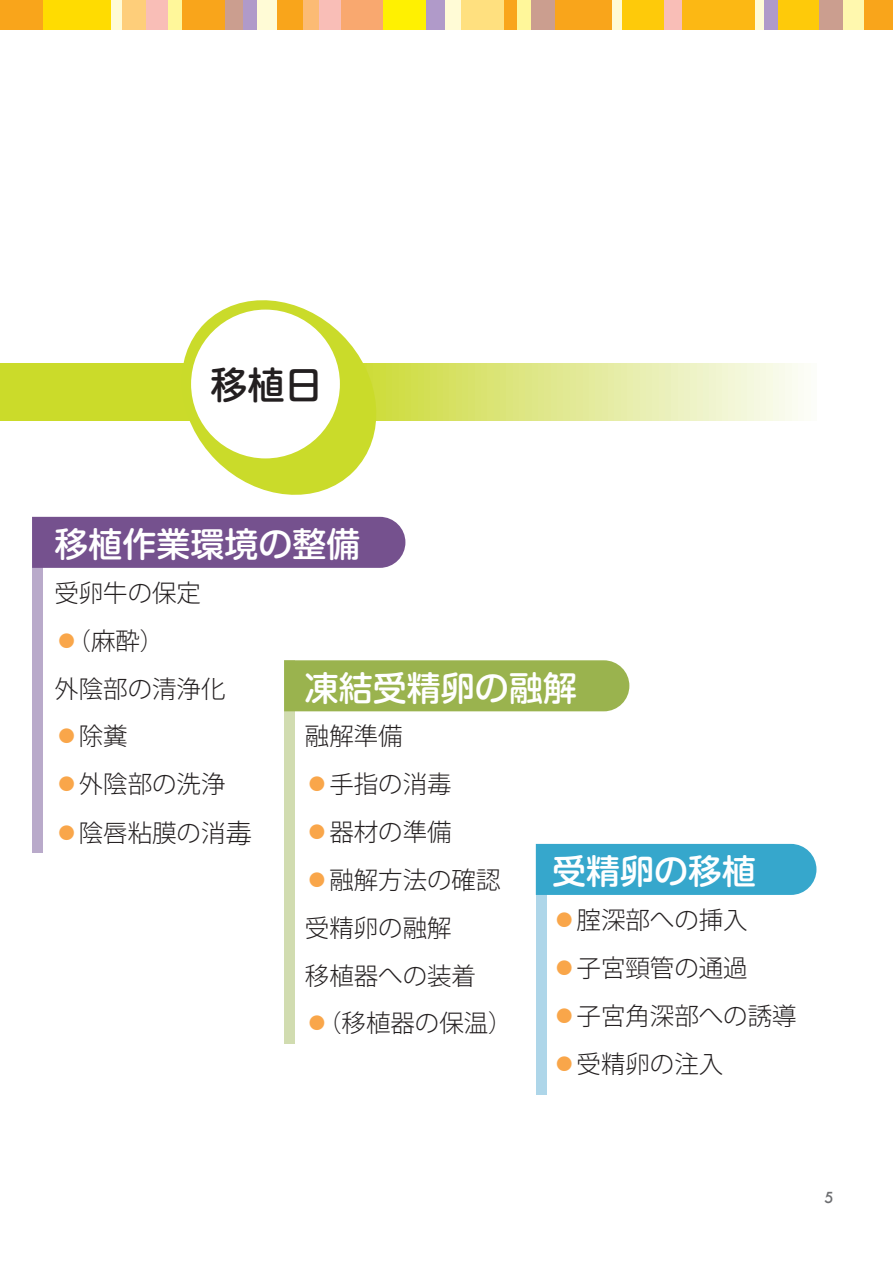
<style>
.page{position:relative;width:893px;height:1263px;background:#fff}
.page>*{position:absolute;margin:0;border:0;box-sizing:border-box;transform-origin:0 0}
.t1{font:37.2px "G Shin M Go Pro Medium 90 pv RKSJ H";color:#231f20}
.t2{font:34.05px "Shin M Go Pro Medium 90 pv RKSJ H";color:#fff}
.t3{font:24.45px/47.8px "Koz Go Pro Light 90 pv RKSJ H";color:#231f20}
.s1{color:#f9a64a}
.s2{font-size:26.55px}
</style>
<div class="page">
<div style="left:0;top:0;width:893px;height:30px;background:#fffbd6"></div>
<div style="left:863px;top:0;width:30px;height:30px;background:#f9a51b"></div>
<div style="left:682px;top:0;width:73px;height:30px;background:#fcb814"></div>
<div style="left:777px;top:0;width:43px;height:30px;background:#feca0a"></div>
<div style="left:622px;top:0;width:42px;height:30px;background:#feca0a"></div>
<div style="left:43px;top:0;width:68px;height:30px;background:#ffdc01"></div>
<div style="left:383px;top:0;width:43px;height:30px;background:#fff101"></div>
<div style="left:341px;top:0;width:42px;height:30px;background:#f9a86f"></div>
<div style="left:302px;top:0;width:17px;height:30px;background:#fcbb74"></div>
<div style="left:123px;top:0;width:23px;height:30px;background:#fece7a"></div>
<div style="left:462px;top:0;width:42px;height:30px;background:#ffe07f"></div>
<div style="left:168px;top:0;width:14px;height:30px;background:#fff79a"></div>
<div style="left:843px;top:0;width:20px;height:30px;background:#fff8ae"></div>
<div style="left:820px;top:0;width:23px;height:30px;background:#cb9e8f"></div>
<div style="left:220px;top:0;width:23px;height:30px;background:#cb9e8f"></div>
<div style="left:426px;top:0;width:18px;height:30px;background:#b09ac9"></div>
<div style="left:243px;top:0;width:13px;height:30px;background:#b09ac9"></div>
<div style="left:764px;top:0;width:13px;height:30px;background:#b09ac9"></div>
<div style="left:146px;top:0;width:22px;height:30px;background:#f9beb7"></div>
<div style="left:319px;top:0;width:22px;height:30px;background:#f9beb7"></div>
<div style="left:664px;top:0;width:18px;height:30px;background:#f9beb7"></div>
<div style="left:504px;top:0;width:108px;height:30px;background:#f9a51b"></div>
<div style="left:182px;top:0;width:43px;height:30px;background:#f9a51b"></div>
<div style="left:277px;top:0;width:25px;height:30px;background:#f9a51b"></div>
<div style="left:0;top:0;width:43px;height:30px;background:#f9a51b"></div>
<div style="left:517px;top:0;width:14px;height:30px;background:#fff79a"></div>
<div style="left:531px;top:0;width:23px;height:30px;background:#cb9e8f"></div>
<div style="left:32px;top:517px;width:11px;height:336px;background:#b9aaca"></div>
<div style="left:32px;top:517px;width:373px;height:51px;background:#75518e"></div>
<div style="left:284px;top:660px;width:11px;height:384px;background:#d1dcb0"></div>
<div style="left:284px;top:660px;width:345px;height:51px;background:#9ab34e"></div>
<div style="left:536px;top:844px;width:10px;height:250px;background:#aed6e9"></div>
<div style="left:536px;top:844px;width:280px;height:51px;background:#36a7cc"></div>
<svg style="left:0;top:364px;width:804px;height:56px;background:#dde67c"></svg>
<svg style="left:170px;top:300px;width:218px;height:195px"></svg>
<div style="left:191px;top:310px;width:149px;height:148px;background:#fff;border-radius:50%"></div>
<h1 class="t1" style="left:211px;top:354px;width:113px">移植日</h1>
<h2 class="t2" style="left:54px;top:517px;width:308px">移植作業環境の整備</h2>
<p class="t3" style="left:54px;top:569px;width:148px">受卵牛の保定</p>
<p class="t3" style="left:54px;top:617px;width:173px"><span class="s1">●</span>（麻酔）<br>外陰部の清浄化</p>
<p class="t3" style="left:54px;top:713px;width:75px"><span class="s1">●</span>除糞</p>
<p class="t3" style="left:54px;top:761px;width:173px"><span class="s1">●</span>外陰部の洗浄</p>
<p class="t3" style="left:54px;top:809px;width:199px"><span class="s1">●</span>陰唇粘膜の消<span class="s2">毒</span></p>
<h2 class="t2" style="left:305px;top:660px;width:274px">凍結受精卵の融解</h2>
<p class="t3" style="left:305px;top:713px;width:99px">融解準備</p>
<p class="t3" style="left:305px;top:760px;width:148px"><span class="s1">●</span>手指の消毒</p>
<p class="t3" style="left:305px;top:808px;width:148px"><span class="s1">●</span>器材の準備</p>
<p class="t3" style="left:305px;top:856px;width:197px"><span class="s1">●</span>融解方法の確認受精卵の融解<br>移植器への装着</p>
<p class="t3" style="left:305px;top:1000px;width:209px"><span class="s1">●</span>（移植器の保温）</p>
<h2 class="t2" style="left:552px;top:844px;width:206px">受精卵の移植</h2>
<p class="t3" style="left:552px;top:896px;width:197px"><span class="s1">●</span>腟深部への挿入</p>
<p class="t3" style="left:552px;top:944px;width:197px"><span class="s1">●</span>子宮頸管の通過</p>
<p class="t3" style="left:552px;top:992px;width:246px"><span class="s1">●</span>子宮角深部への誘導</p>
<p class="t3" style="left:552px;top:1040px;width:173px"><span class="s1">●</span>受精卵の注入</p>
</div>
